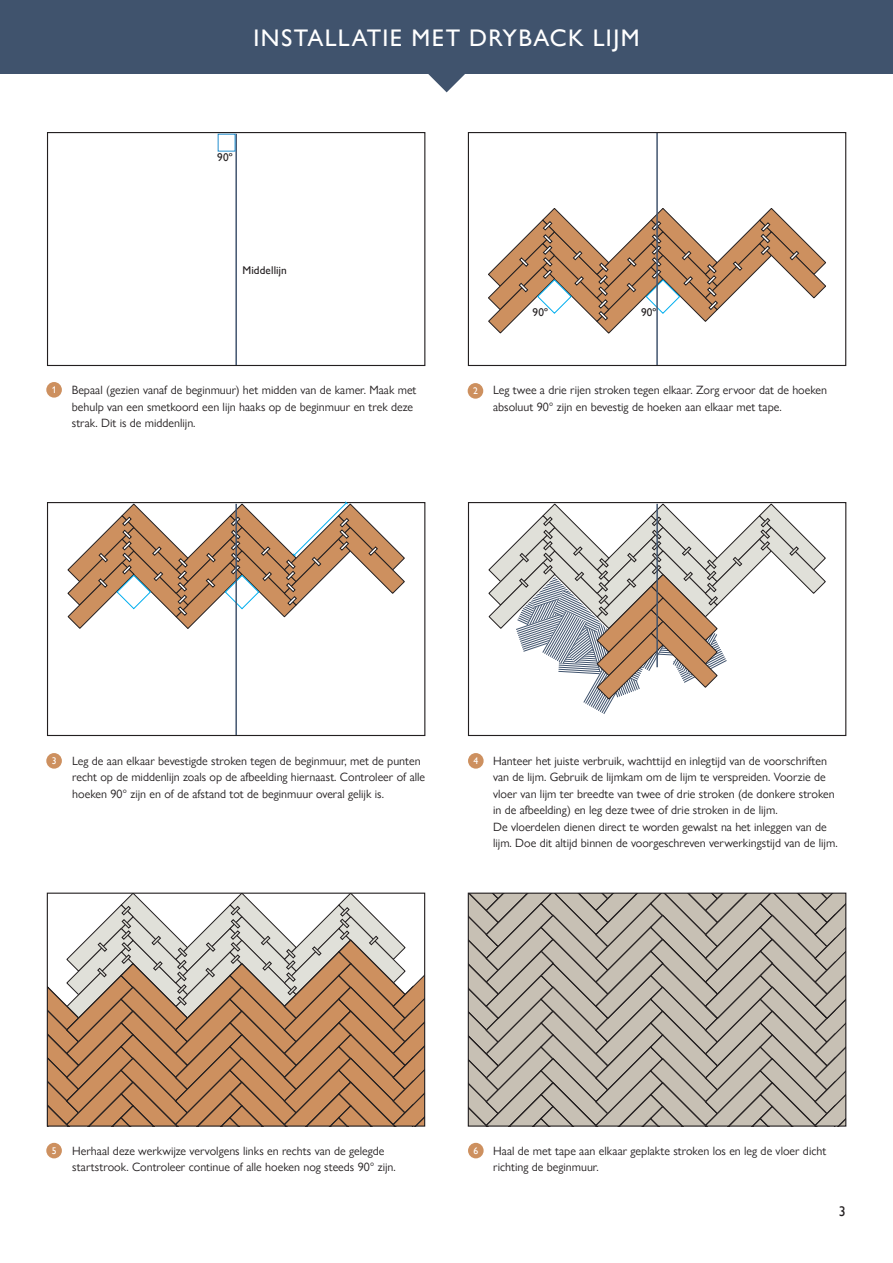
<style>
.page{position:relative;width:893px;height:1263px;background:#fff}
.page>*{position:absolute;margin:0;border:0;box-sizing:border-box;transform-origin:0 0}
.t1{font:500 24px "Gill Sans Nova";letter-spacing:.055em;color:#fff}
.t2{font:500 13.95px "Gill Sans Nova";color:#231f20}
.Body_8_13_illu{font:12px/16.5px "Gill Sans Nova";color:#231f20}
.In_illustration_he{font:500 11.25px "Gill Sans Nova";letter-spacing:.01em;color:#231f20}
.Bold_los_8_10{font:500 9.6px "Gill Sans Nova";color:#fff}
</style>
<div class="page">
<div style="left:0;top:0;width:893px;height:74px;background:#40536d"></div>
<svg style="left:428px;top:74px;width:37px;height:18px"></svg>
<hr style="left:235px;top:134px;width:2px;height:231px;background:#40536d">
<div style="left:47px;top:132px;width:378px;height:234px;border:1px solid #231f20"></div>
<svg style="left:488px;top:208px;width:338px;height:126px"></svg>
<hr style="left:656px;top:133px;width:2px;height:232px;background:#40536d">
<div style="left:468px;top:132px;width:378px;height:234px;border:1px solid #231f20"></div>
<hr style="left:235px;top:504px;width:2px;height:231px;background:#40536d">
<svg style="left:488px;top:504px;width:338px;height:210px"></svg>
<hr style="left:656px;top:504px;width:2px;height:163px;background:#40536d">
<div style="left:468px;top:502px;width:378px;height:234px;border:1px solid #231f20"></div>
<svg style="left:470px;top:895px;width:374px;height:230px;background:#b6afa4"></svg>
<div style="left:468px;top:893px;width:378px;height:234px;border:1px solid #231f20"></div>
<svg style="left:49px;top:895px;width:374px;height:230px;background:#c8a68a"></svg>
<div style="left:47px;top:893px;width:378px;height:234px;border:1px solid #231f20"></div>
<svg style="left:67px;top:501px;width:338px;height:128px"></svg>
<div style="left:46px;top:753px;width:16px;height:16px;background:#cd905f;border-radius:50%"></div>
<div style="left:46px;top:1143px;width:16px;height:15px;background:#cd905f;border-radius:50%"></div>
<div style="left:468px;top:753px;width:16px;height:16px;background:#cd905f;border-radius:50%"></div>
<div style="left:468px;top:1143px;width:16px;height:15px;background:#cd905f;border-radius:50%"></div>
<div style="left:46px;top:382px;width:16px;height:16px;background:#cd905f;border-radius:50%"></div>
<div style="left:468px;top:383px;width:15px;height:16px;background:#cd905f;border-radius:50%"></div>
<h1 class="t1" style="left:253px;top:23px;width:388px">INSTALLATIE MET DRYBACK LIJM</h1>
<p class="In_illustration_he" style="left:217px;top:150px;width:17px">90º</p>
<p class="In_illustration_he" style="left:242px;top:263px;width:46px">Middellijn</p>
<p class="In_illustration_he" style="left:533px;top:305px;width:17px">90º</p>
<p class="In_illustration_he" style="left:641px;top:305px;width:17px">90º</p>
<p class="Body_8_13_illu" style="left:72px;top:382px;width:346px">Bepaal (gezien vanaf de beginmuur) het midden van de kamer. Maak met behulp van een smetkoord een lijn haaks op de beginmuur en trek deze strak. Dit is de middenlijn.</p>
<p class="Body_8_13_illu" style="left:493px;top:382px;width:335px">Leg twee a drie rijen stroken tegen elkaar. Zorg ervoor dat de hoeken absoluut 90° zijn en bevestig de hoeken aan elkaar met tape.</p>
<p class="Bold_los_8_10" style="left:52px;top:384px;width:6px">1</p>
<p class="Bold_los_8_10" style="left:473px;top:385px;width:6px">2</p>
<p class="Bold_los_8_10" style="left:52px;top:755px;width:6px">3</p>
<p class="Body_8_13_illu" style="left:72px;top:752px;width:354px">Leg de aan elkaar bevestigde stroken tegen de beginmuur, met de punten recht op de middenlijn zoals op de afbeelding hiernaast. Controleer of alle hoeken 90° zijn en of de afstand tot de beginmuur overal gelijk is.</p>
<p class="Body_8_13_illu" style="left:493px;top:752px;width:346px">Hanteer het juiste verbruik, wachttijd en inlegtijd van de voorschriften van de lijm. Gebruik de lijmkam om de lijm te verspreiden. Voorzie de vloer van lijm ter breedte van twee of drie stroken (de donkere stroken in de afbeelding) en leg deze twee of drie stroken in de lijm.<br>De vloerdelen dienen direct te worden gewalst na het inleggen van de lijm. Doe dit altijd binnen de voorgeschreven verwerkingstijd van de lijm.</p>
<p class="Bold_los_8_10" style="left:473px;top:755px;width:6px">4</p>
<p class="Bold_los_8_10" style="left:52px;top:1145px;width:6px">5</p>
<p class="Body_8_13_illu" style="left:72px;top:1142px;width:325px">Herhaal deze werkwijze vervolgens links en rechts van de gelegde startstrook. Controleer continue of alle hoeken nog steeds 90° zijn.</p>
<p class="Bold_los_8_10" style="left:473px;top:1145px;width:6px">6</p>
<p class="Body_8_13_illu" style="left:493px;top:1142px;width:335px">Haal de met tape aan elkaar geplakte stroken los en leg de vloer dicht richting de beginmuur.</p>
<p class="t2" style="left:839px;top:1203px;width:8px">3</p>
</div>
